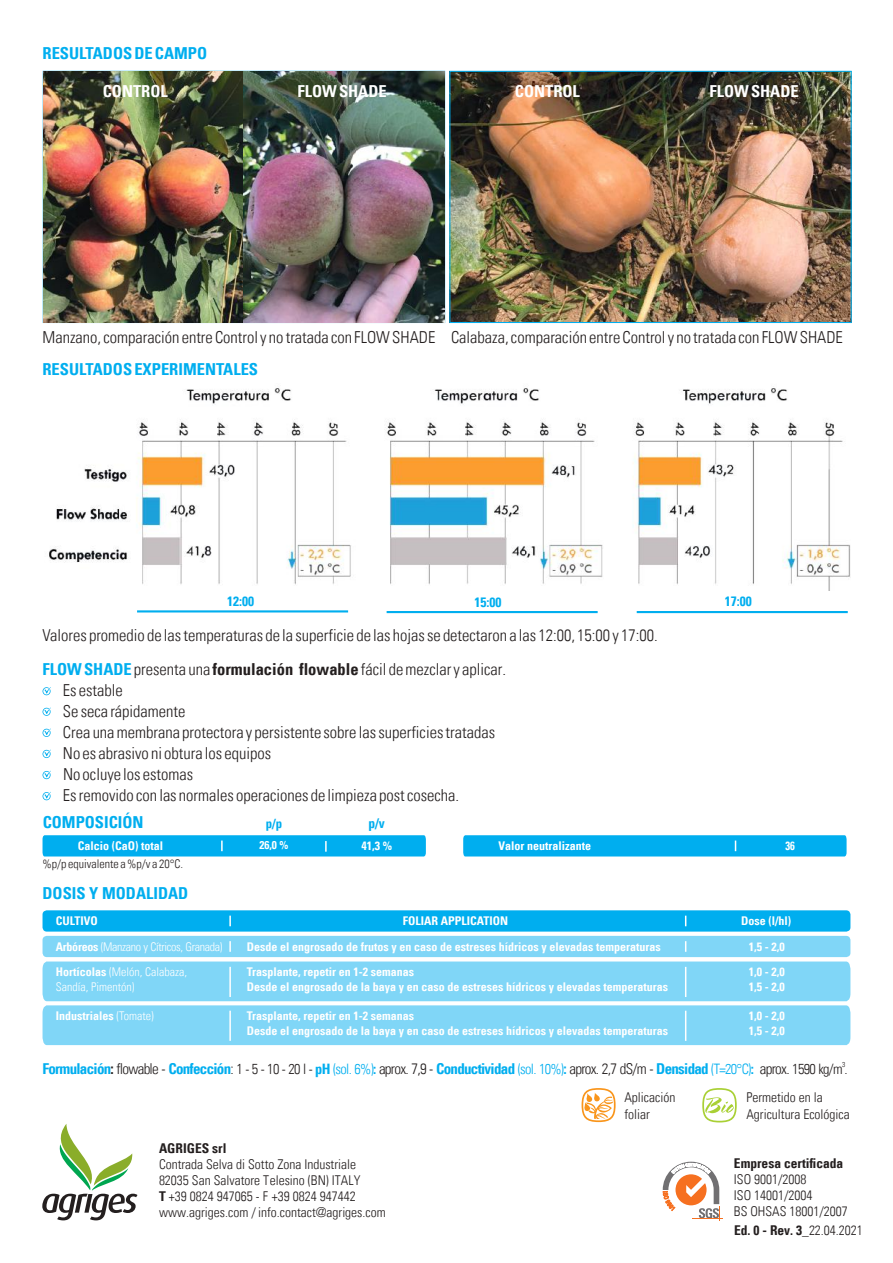
<style>
.page{position:relative;width:893px;height:1263px;background:#fff}
.page>*{position:absolute;margin:0;border:0;box-sizing:border-box;transform-origin:0 0}
.t1{font:300 condensed 16.5px "Univers LT";color:#241f1f}
.t2{font:700 condensed 16.5px "Univers LT";color:#00aeef}
.t3{font:700 condensed 16.5px "Univers LT";color:#fff}
.t4{font:700 condensed 15px "Univers LT";letter-spacing:-.045em;color:#00aeef}
.t5{font:300 condensed 13.5px/16.2px "Univers LT";color:#241f1f}
.t6{font:700 condensed 13.5px "Univers LT";color:#241f1f}
.t7{font:700 condensed 13.5px "Univers LT";color:#00aeef}
.t8{font:700 condensed 12.9px "Univers LT";color:#00aeef}
.t9{font:700 condensed 12px/25.5px "Univers LT";color:#fff;text-align:center}
.t10{font:300 condensed 12px/15px "Univers LT";color:#fff}
.t11{font:300 condensed 12px/25.5px "Univers LT";letter-spacing:-.025em;color:#fff}
.t12{font:300 condensed 12px "Univers LT";color:#241f1f}
.t13{font:700 condensed 12px "Univers LT";color:#fff;scale:.89 1}
.t14{font:700 condensed 11.4px "Univers LT";color:#fff}
.t15{font:300 condensed 7.2px "Univers LT";color:#241f1f}
.s1{font-weight:700;color:#00aeef}
.s2{font-weight:700}
.s3{font-weight:300}
.s4{color:#241f1f}
.s5{font-weight:300;color:#241f1f}
.s6{font-weight:300;font-size:14.4px;color:#241f1f}
.s7{font-size:14.4px}
.s8{font-weight:300;font-size:14.4px}
</style>
<div class="page">
<div style="left:43px;top:910px;width:807px;height:21px;background:#00aeef;border-radius:4px"></div>
<div style="left:43px;top:936px;width:807px;height:21px;background:#80d6f7;border-radius:4px"></div>
<svg style="left:229px;top:916px;width:2px;height:10px"></svg>
<svg style="left:229px;top:941px;width:2px;height:11px"></svg>
<svg style="left:43px;top:749px;width:8px;height:9px"></svg>
<svg style="left:43px;top:771px;width:8px;height:8px"></svg>
<svg style="left:43px;top:707px;width:8px;height:9px"></svg>
<svg style="left:43px;top:728px;width:8px;height:9px"></svg>
<svg style="left:43px;top:792px;width:8px;height:8px"></svg>
<svg style="left:43px;top:687px;width:8px;height:8px"></svg>
<hr style="left:137px;top:610px;width:211px;height:2px;background:#00aeef">
<hr style="left:387px;top:611px;width:211px;height:2px;background:#00aeef">
<hr style="left:637px;top:611px;width:211px;height:2px;background:#00aeef">
<img style="left:451px;top:73px;width:399px;height:248px">
<img style="left:43px;top:72px;width:402px;height:250px">
<div style="left:449px;top:71px;width:403px;height:252px;border:1px solid #00aeef"></div>
<img style="left:49px;top:388px;width:801px;height:202px">
<svg style="left:43px;top:961px;width:807px;height:85px;background:#88d8f7"></svg>
<hr style="left:685px;top:967px;width:1px;height:30px;background:#fff">
<hr style="left:229px;top:967px;width:2px;height:30px;background:#fff">
<svg style="left:42px;top:1124px;width:95px;height:96px"></svg>
<hr style="left:693px;top:1218px;width:30px;height:1px;background:#f67020">
<svg style="left:663px;top:1162px;width:57px;height:58px"></svg>
<svg style="left:582px;top:1088px;width:34px;height:34px"></svg>
<svg style="left:702px;top:1088px;width:35px;height:34px"></svg>
<div style="left:43px;top:835px;width:383px;height:21px;background:#00aeef"></div>
<div style="left:463px;top:835px;width:384px;height:21px;background:#00aeef"></div>
<p class="t2" style="left:43px;top:43px;width:166px">RESULTADOS DE CAMPO</p>
<p class="t3" style="left:103px;top:81px;width:67px">CONTROL</p>
<p class="t3" style="left:297px;top:81px;width:91px">FLOW SHADE</p>
<p class="t3" style="left:515px;top:81px;width:67px">CONTROL</p>
<p class="t3" style="left:709px;top:81px;width:91px">FLOW SHADE</p>
<p class="t1" style="left:43px;top:327px;width:802px">Manzano, comparación entre Control y no tratada con FLOW SHADE Calabaza, comparación entre Control y no tratada con FLOW SHADE</p>
<p class="t2" style="left:42px;top:359px;width:217px">RESULTADOS EXPERIMENTALES</p>
<p class="t7" style="left:227px;top:593px;width:28px">12:00</p>
<p class="t7" style="left:474px;top:594px;width:28px">15:00</p>
<p class="t7" style="left:725px;top:593px;width:28px">17:00</p>
<p class="t1" style="left:43px;top:625px;width:617px">Valores promedio de las temperaturas de la superficie de las hojas se detectaron a las 12:00, 15:00 y 17:00.</p>
<p class="t1" style="left:43px;top:659px;width:465px"><span class="s1">FLOW SHADE</span> presenta una <span class="s2">formulación flowable</span> fácil de mezclar y aplicar.</p>
<p class="t1" style="left:63px;top:680px;width:61px">Es estable</p>
<p class="t1" style="left:63px;top:701px;width:124px">Se seca rápidamente</p>
<p class="t1" style="left:63px;top:722px;width:434px">Crea una membrana protectora y persistente sobre las superficies tratadas</p>
<p class="t1" style="left:63px;top:743px;width:210px">No es abrasivo ni obtura los equipos</p>
<p class="t1" style="left:63px;top:764px;width:132px">No ocluye los estomas</p>
<p class="t1" style="left:63px;top:785px;width:398px">Es removido con las normales operaciones de limpieza post cosecha.</p>
<p class="t2" style="left:43px;top:812px;width:102px">COMPOSICIÓN</p>
<p class="t9" style="left:78px;top:832px;width:87px">Calcio (CaO) total</p>
<p class="t14" style="left:259px;top:838px;width:31px">26,0 %</p>
<p class="t8" style="left:266px;top:815px;width:18px">p/p</p>
<p class="t12" style="left:43px;top:857px;width:142px">%p/p equivalente a %p/v a 20°C.</p>
<p class="t2" style="left:43px;top:882px;width:147px">DOSIS Y MODALIDAD</p>
<p class="t7" style="left:368px;top:815px;width:18px">p/v</p>
<p class="t9" style="left:362px;top:832px;width:32px">41,3 %</p>
<p class="t9" style="left:498px;top:832px;width:94px">Valor neutralizante</p>
<p class="t13" style="left:785px;top:838px;width:12px">36</p>
<p class="t9" style="left:524px;top:835px;width:32px">32,0 %</p>
<p class="t11" style="left:56px;top:908px;width:168px"><span class="s2">CULTIVO<br>Arbóreos</span> (Manzano y Cítricos, Granada)</p>
<p class="t9" style="left:741px;top:908px;width:52px">Dose (l/hl)<br>1,5 - 2,0</p>
<p class="t9" style="left:247px;top:908px;width:415px">FOLIAR APPLICATION<br>Desde el engrosado de frutos y en caso de estreses hídricos y elevadas temperaturas</p>
<p class="t10" style="left:56px;top:965px;width:133px"><span class="s2">Hortícolas</span> (Melón, Calabaza,<br>Sandía, Pimentón)</p>
<p class="t9" style="left:749px;top:965px;width:37px;line-height:15px;text-align:left">1,0 - 2,0<br>1,5 - 2,0</p>
<p class="t9" style="left:247px;top:965px;width:423px;line-height:15px;text-align:left">Trasplante, repetir en 1-2 semanas<br>Desde el engrosado de la baya y en caso de estreses hídricos y elevadas temperaturas</p>
<p class="t9" style="left:56px;top:1003px;width:99px">Industriales <span class="s3">(Tomate)</span></p>
<p class="t9" style="left:247px;top:1003px;width:169px">Trasplante, repetir en 1-2 semanas</p>
<p class="t9" style="left:749px;top:1003px;width:37px">1,0 - 2,0</p>
<p class="t9" style="left:247px;top:1018px;width:423px">Desde el engrosado de la baya y en caso de estreses hídricos y elevadas temperaturas</p>
<p class="t9" style="left:749px;top:1018px;width:37px">1,5 - 2,0</p>
<p class="t15" style="left:842px;top:1060px;width:5px">3</p>
<p class="t4" style="left:43px;top:1060px;width:807px">Formulación<span class="s4">:</span> <span class="s5">flowable -</span> Confección<span class="s5">:</span> <span class="s6">1 - 5 - 10 - 20 l -</span> <span class="s7">pH</span> <span class="s8">(sol. 6%)</span><span class="s7">:</span> <span class="s5">aprox. 7,9 -</span> Conductividad <span class="s8">(sol. 10%)</span>: <span class="s5">aprox. 2,7 dS/m -</span> Densidad <span class="s8">(T=20°C)</span><span class="s7">:</span> <span class="s5">aprox.</span> <span class="s6">1590 kg/m .</span></p>
<p class="t6" style="left:159px;top:1139px;width:69px">AGRIGES srl</p>
<p class="t5" style="left:159px;top:1156px;width:228px">Contrada Selva di Sotto Zona Industriale 82035 San Salvatore Telesino (BN) ITALY<br><span class="s2">T</span> +39 0824 947065 - F +39 0824 947442 www.agriges.com / info.contact@agriges.com</p>
<p class="t5" style="left:624px;top:1089px;width:52px">Aplicación foliar</p>
<p class="t5" style="left:746px;top:1089px;width:105px">Permetido en la<br>Agricultura Ecológica</p>
<p class="t6" style="left:734px;top:1154px;width:111px">Empresa certificada</p>
<p class="t5" style="left:734px;top:1171px;width:115px">ISO 9001/2008<br>ISO 14001/2004<br>BS OHSAS 18001/2007</p>
<p class="t5" style="left:734px;top:1222px;width:130px"><span class="s2">Ed. 0 - Rev. 3</span>_22.04.2021</p>
</div>
